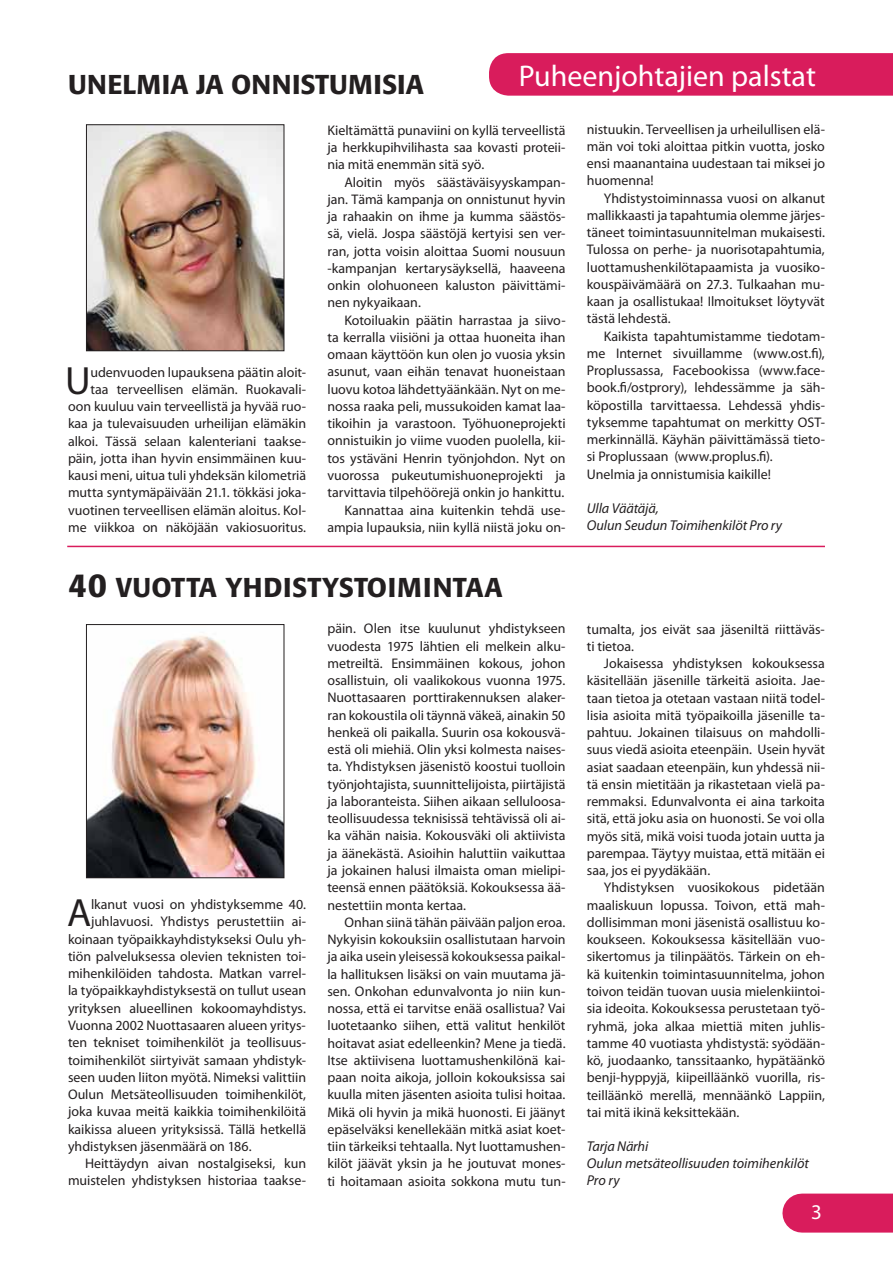
<style>
.page{position:relative;width:893px;height:1263px;background:#fff}
.page>*{position:absolute;margin:0;border:0;box-sizing:border-box;transform-origin:0 0}
.t1{font:39.6px "Myriad Pro";color:#231f20}
.t2{font:30px "Myriad Pro";color:#fff}
.t3{font:500 27px "Formata";letter-spacing:.02em;color:#231f20}
.t4{font:500 27px "Formata";color:#231f20}
.t5{font:21px "Myriad Pro";color:#fff}
.t6{font:italic 14.25px/17.2px "Myriad Pro";letter-spacing:-.005em;color:#231f20}
.t7{font:13.95px/17.2px "Myriad Pro";letter-spacing:-.005em;color:#231f20;text-align:justify}
.s1{font-size:33px}
</style>
<div class="page">
<div style="left:802px;top:1193px;width:91px;height:39px;background:#d91c5c"></div>
<div style="left:489px;top:53px;width:404px;height:43px;background:#d91c5c"></div>
<img style="left:88px;top:635px;width:194px;height:241px">
<div style="left:86px;top:624px;width:198px;height:254px;border:1px solid #231f20"></div>
<hr style="left:67px;top:546px;width:758px;height:1px;background:#d91c5c">
<img style="left:88px;top:126px;width:194px;height:223px">
<div style="left:86px;top:124px;width:198px;height:227px;border:1px solid #231f20"></div>
<h3 class="t4" style="left:68px;top:72px;width:357px">UNELMIA JA ONNISTUMISIA</h3>
<h2 class="t2" style="left:519px;top:64px;width:299px">Puheenjohtajien palstat</h2>
<p class="t7" style="left:68px;top:365px;width:240px;text-align:right">udenvuoden lupauksena päätin aloit-<br>taa terveellisen elämän. Ruokavali&shy;oon kuuluu vain terveellistä ja hyvää ruo&shy;kaa ja tulevaisuuden urheilijan elämäkin alkoi. Tässä selaan kalenteriani taakse&shy;päin, jotta ihan hyvin ensimmäinen kuu&shy;kausi meni, uitua tuli yhdeksän kilometriä mutta syntymäpäivään 21.1. tökkäsi joka&shy;vuotinen terveellisen elämän aloitus. Kol&shy;me viikkoa on näköjään vakiosuoritus.</p>
<h1 class="t1" style="left:65px;top:366px;width:27px">U</h1>
<p class="t7" style="left:327px;top:123px;width:240px">Kieltämättä punaviini on kyllä terveellistä ja herkkupihvilihasta saa kovasti proteii&shy;nia mitä enemmän sitä syö.</p>
<p class="t7" style="left:327px;top:175px;width:240px;text-indent:17px">Aloitin myös säästäväisyyskampan&shy;jan. Tämä kampanja on onnistunut hyvin ja rahaakin on ihme ja kumma säästös&shy;sä, vielä. Jospa säästöjä kertyisi sen ver&shy;ran, jotta voisin aloittaa Suomi nousuun -kampanjan kertarysäyksellä, haaveena onkin olohuoneen kaluston päivittämi&shy;nen nykyaikaan.</p>
<p class="t7" style="left:327px;top:313px;width:240px;text-align:right">Kotoiluakin päätin harrastaa ja siivo-<br>ta kerralla viisiöni ja ottaa huoneita ihan omaan käyttöön kun olen jo vuosia yksin asunut, vaan eihän tenavat huoneistaan luovu kotoa lähdettyäänkään. Nyt on me&shy;nossa raaka peli, mussukoiden kamat laa&shy;tikoihin ja varastoon. Työhuoneprojekti onnistuikin jo viime vuoden puolella, kii&shy;tos ystäväni Henrin työnjohdon. Nyt on vuorossa pukeutumishuoneprojekti ja tarvittavia tilpehöörejä onkin jo hankittu.<br>Kannattaa aina kuitenkin tehdä use&shy;ampia lupauksia, niin kyllä niistä joku on-</p>
<h3 class="t3" style="left:68px;top:576px;width:436px"><span class="s1">40</span> VUOTTA YHDISTYSTOIMINTAA</h3>
<h1 class="t1" style="left:67px;top:898px;width:26px">A</h1>
<p class="t7" style="left:91px;top:897px;width:217px">lkanut vuosi on yhdistyksemme 40.</p>
<p class="t7" style="left:91px;top:914px;width:217px">juhlavuosi. Yhdistys perustettiin ai-</p>
<p class="t7" style="left:68px;top:932px;width:240px">koinaan työpaikkayhdistykseksi Oulu yh-</p>
<p class="t7" style="left:68px;top:949px;width:240px">tiön palveluksessa olevien teknisten toi-</p>
<p class="t7" style="left:68px;top:966px;width:240px">mihenkilöiden tahdosta. Matkan varrel-</p>
<p class="t7" style="left:68px;top:983px;width:240px">la työpaikkayhdistyksestä on tullut usean</p>
<p class="t7" style="left:68px;top:1001px;width:240px">yrityksen alueellinen kokoomayhdistys.</p>
<p class="t7" style="left:68px;top:1018px;width:239px">Vuonna 2002 Nuottasaaren alueen yritys-</p>
<p class="t7" style="left:68px;top:1035px;width:239px">ten tekniset toimihenkilöt ja teollisuus-</p>
<p class="t7" style="left:68px;top:1052px;width:240px">toimihenkilöt siirtyivät samaan yhdistyk-</p>
<p class="t7" style="left:68px;top:1070px;width:240px">seen uuden liiton myötä. Nimeksi valittiin</p>
<p class="t7" style="left:68px;top:1087px;width:240px">Oulun Metsäteollisuuden toimihenkilöt,</p>
<p class="t7" style="left:68px;top:1104px;width:240px">joka kuvaa meitä kaikkia toimihenkilöitä</p>
<p class="t7" style="left:68px;top:1121px;width:240px">kaikissa alueen yrityksissä. Tällä hetkellä</p>
<p class="t7" style="left:68px;top:1139px;width:185px">yhdistyksen jäsenmäärä on 186.</p>
<p class="t7" style="left:85px;top:1156px;width:223px">Heittäydyn aivan nostalgiseksi, kun</p>
<p class="t7" style="left:68px;top:1173px;width:240px">muistelen yhdistyksen historiaa taakse-</p>
<p class="t7" style="left:327px;top:621px;width:240px">päin. Olen itse kuulunut yhdistykseen vuodesta 1975 lähtien eli melkein alku&shy;metreiltä. Ensimmäinen kokous, johon osallistuin, oli vaalikokous vuonna 1975.<br>Nuottasaaren porttirakennuksen alaker&shy;ran kokoustila oli täynnä väkeä, ainakin 50 henkeä oli paikalla. Suurin osa kokousvä&shy;estä oli miehiä. Olin yksi kolmesta naises&shy;ta. Yhdistyksen jäsenistö koostui tuolloin työnjohtajista, suunnittelijoista, piirtäjistä ja laboranteista. Siihen aikaan selluloosa&shy;teollisuudessa teknisissä tehtävissä oli ai&shy;ka vähän naisia. Kokousväki oli aktiivista ja äänekästä. Asioihin haluttiin vaikuttaa ja jokainen halusi ilmaista oman mielipi&shy;teensä ennen päätöksiä. Kokouksessa ää&shy;nestettiin monta kertaa.</p>
<p class="t7" style="left:327px;top:915px;width:240px;text-indent:17px">Onhan siinä tähän päivään paljon eroa.<br>Nykyisin kokouksiin osallistutaan harvoin ja aika usein yleisessä kokouksessa paikal&shy;la hallituksen lisäksi on vain muutama jä&shy;sen. Onkohan edunvalvonta jo niin kun&shy;nossa, että ei tarvitse enää osallistua? Vai luotetaanko siihen, että valitut henkilöt hoitavat asiat edelleenkin? Mene ja tiedä.<br>Itse aktiivisena luottamushenkilönä kai&shy;paan noita aikoja, jolloin kokouksissa sai kuulla miten jäsenten asioita tulisi hoitaa.<br>Mikä oli hyvin ja mikä huonosti. Ei jäänyt epäselväksi kenellekään mitkä asiat koet&shy;tiin tärkeiksi tehtaalla. Nyt luottamushen&shy;kilöt jäävät yksin ja he joutuvat mones&shy;ti hoitamaan asioita sokkona mutu tun-</p>
<p class="t7" style="left:587px;top:122px;width:240px">nistuukin. Terveellisen ja urheilullisen elä&shy;män voi toki aloittaa pitkin vuotta, josko ensi maanantaina uudestaan tai miksei jo huomenna!</p>
<p class="t7" style="left:587px;top:191px;width:240px;text-indent:17px">Yhdistystoiminnassa vuosi on alkanut mallikkaasti ja tapahtumia olemme järjes&shy;täneet toimintasuunnitelman mukaisesti.<br>Tulossa on perhe- ja nuorisotapahtumia, luottamushenkilötapaamista ja vuosiko&shy;kouspäivämäärä on 27.3. Tulkaahan mu&shy;kaan ja osallistukaa! Ilmoitukset löytyvät tästä lehdestä.</p>
<p class="t7" style="left:587px;top:329px;width:240px;text-align:left;text-indent:17px">Kaikista tapahtumistamme tiedotam&shy;me Internet sivuillamme (www.ost.fi), Proplussassa, Facebookissa (www.face&shy;book.fi/ostprory), lehdessämme ja säh&shy;köpostilla tarvittaessa. Lehdessä yhdis&shy;tyksemme tapahtumat on merkitty OST&shy;merkinnällä. Käyhän päivittämässä tieto&shy;si Proplussaan (www.proplus.fi).<br>Unelmia ja onnistumisia kaikille!</p>
<p class="t6" style="left:587px;top:499px;width:197px">Ulla Väätäjä,<br>Oulun Seudun Toimihenkilöt Pro ry</p>
<p class="t7" style="left:587px;top:622px;width:239px">tumalta, jos eivät saa jäseniltä riittäväs&shy;ti tietoa.</p>
<p class="t7" style="left:587px;top:656px;width:240px;text-indent:17px">Jokaisessa yhdistyksen kokouksessa käsitellään jäsenille tärkeitä asioita. Jae&shy;taan tietoa ja otetaan vastaan niitä todel&shy;lisia asioita mitä työpaikoilla jäsenille ta&shy;pahtuu. Jokainen tilaisuus on mahdolli&shy;suus viedä asioita eteenpäin. Usein hyvät asiat saadaan eteenpäin, kun yhdessä nii&shy;tä ensin mietitään ja rikastetaan vielä pa&shy;remmaksi. Edunvalvonta ei aina tarkoita sitä, että joku asia on huonosti. Se voi olla myös sitä, mikä voisi tuoda jotain uutta ja parempaa. Täytyy muistaa, että mitään ei saa, jos ei pyydäkään.</p>
<p class="t7" style="left:587px;top:880px;width:240px;text-indent:17px">Yhdistyksen vuosikokous pidetään maaliskuun lopussa. Toivon, että mah&shy;dollisimman moni jäsenistä osallistuu ko&shy;koukseen. Kokouksessa käsitellään vuo&shy;sikertomus ja tilinpäätös. Tärkein on eh&shy;kä kuitenkin toimintasuunnitelma, johon toivon teidän tuovan uusia mielenkiintoi&shy;sia ideoita. Kokouksessa perustetaan työ&shy;ryhmä, joka alkaa miettiä miten juhlis&shy;tamme 40 vuotiasta yhdistystä: syödään&shy;kö, juodaanko, tanssitaanko, hypätäänkö benji-hyppyjä, kiipeilläänkö vuorilla, ris&shy;teilläänkö merellä, mennäänkö Lappiin, tai mitä ikinä keksittekään.</p>
<p class="t6" style="left:587px;top:1137px;width:224px">Tarja Närhi<br>Oulun metsäteollisuuden toimihenkilöt<br>Pro ry</p>
<h3 class="t5" style="left:811px;top:1204px;width:12px">3</h3>
</div>
